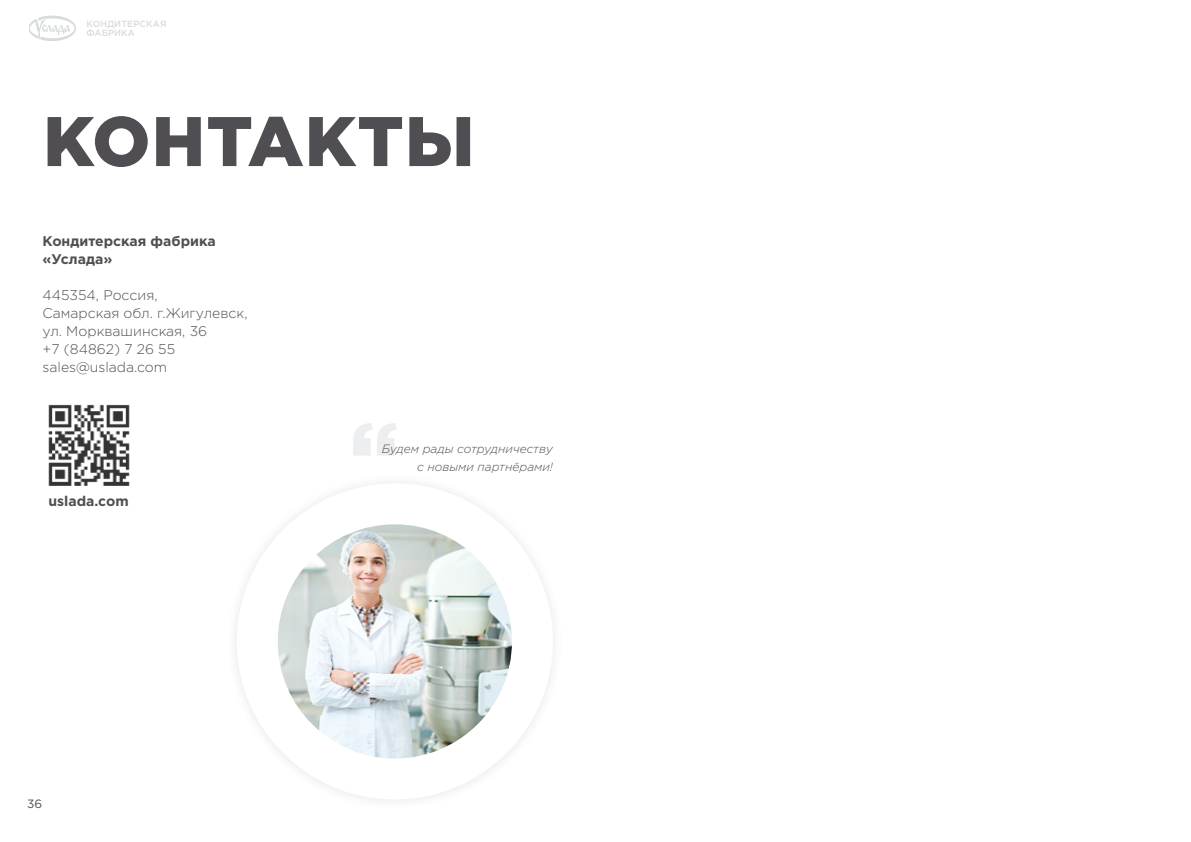
<style>
.page{position:relative;width:1191px;height:842px;background:#fff}
.page>*{position:absolute;margin:0;border:0;box-sizing:border-box;transform-origin:0 0}
.t1{font:900 90px "Gotham Pro";color:#edeeef}
.t2{font:900 70px "Gotham Pro";letter-spacing:.02em;color:#504e53}
.t3{font:300 14px/18px "Gotham Pro";color:#504e53}
.t4{font:700 14px/18px "Gotham Pro";color:#504e53}
.t5{font:italic 300 12px/18px "Gotham Pro";color:#504e53;text-align:right}
.t6{font:12px "Gotham Pro";color:#504e53}
.t7{font:500 9px/9px "Gotham Pro";letter-spacing:.01em;color:#d8dbdc}
</style>
<div class="page">
<svg style="left:29px;top:16px;width:47px;height:25px"></svg>
<img style="left:278px;top:524px;width:234px;height:234px;border-radius:117px">
<img style="left:48px;top:404px;width:82px;height:82px">
<p class="t7" style="left:86px;top:19px;width:82px">КОНДИТЕРСКАЯ<br>ФАБРИКА</p>
<h2 class="t2" style="left:43px;top:101px;width:433px">КОНТАКТЫ</h2>
<p class="t4" style="left:43px;top:231px;width:175px">Кондитерская фабрика «Услада»</p>
<p class="t3" style="left:43px;top:286px;width:207px">445354, Россия,<br>Самарская обл. г.Жигулевск, ул. Морквашинская, 36<br>+7 (84862) 7 26 55 sales@uslada.com</p>
<p class="t4" style="left:49px;top:492px;width:82px">uslada.com</p>
<h1 class="t1" style="left:349px;top:403px;width:51px">“</h1>
<p class="t5" style="left:382px;top:440px;width:173px">Будем рады сотрудничеству с новыми партнёрами!</p>
<p class="t6" style="left:27px;top:797px;width:17px">36</p>
</div>
